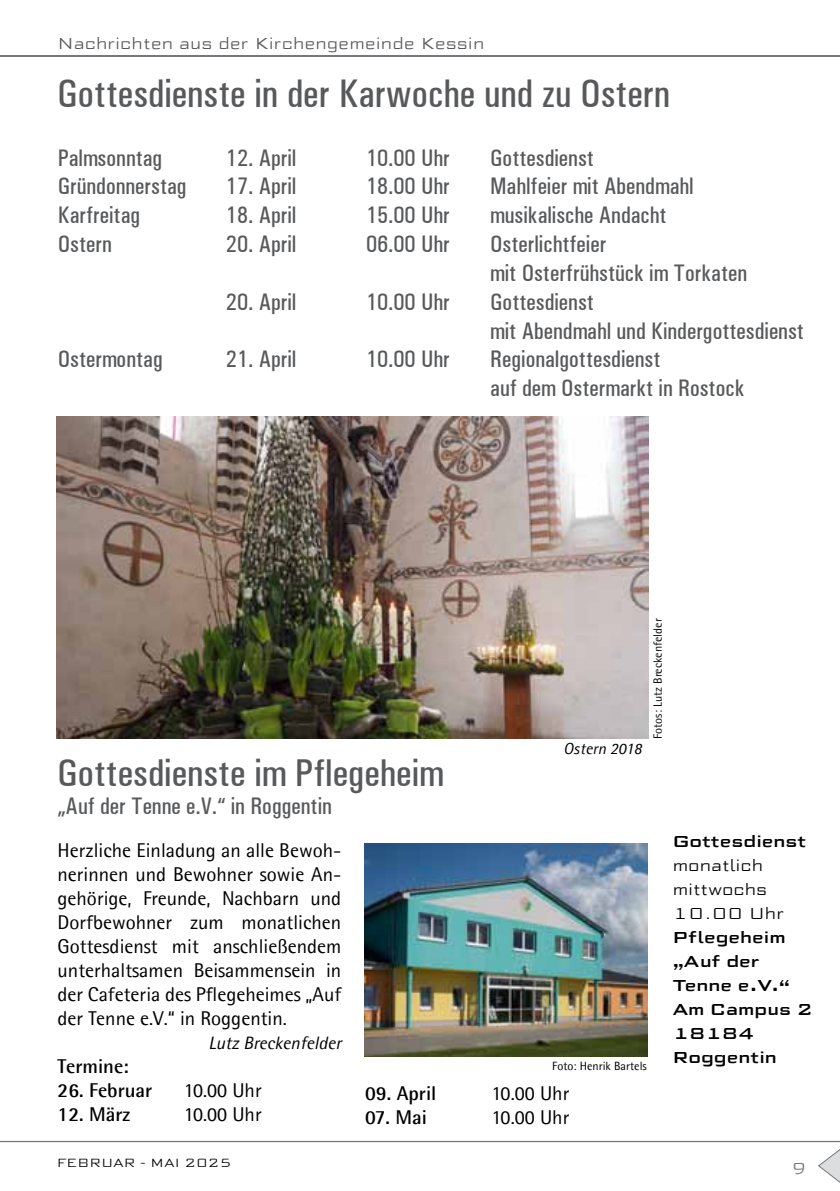
<style>
.page{position:relative;width:840px;height:1191px;background:#fff}
.page>*{position:absolute;margin:0;border:0;box-sizing:border-box;transform-origin:0 0}
.t1{font:500 condensed 40px "Univers";color:#58595b}
.t2{font:500 condensed 38.8px "Univers";color:#58595b}
.t3{font:500 condensed 24px/28.8px "Univers";color:#58595b}
.t4{font:20px/24px "Agfa Rotis Semisans";color:#000;text-align:justify}
.t5{font:700 20px "Agfa Rotis Semisans";color:#000}
.t6{font:italic 18px "Agfa Rotis Semisans";color:#000}
.t7{font:500 16px/24px "Morris Sans Com";color:#000}
.t8{font:300 16px "Morris Sans Com";color:#58595b}
.t9{font:300 16px/24px "Morris Sans Com";color:#000}
.t10{font:italic 16px "Agfa Rotis Semisans";color:#000}
.t11{font:300 16px "Morris Sans Com";color:#77787b}
.t12{font:12px "Agfa Rotis Semisans";color:#0a0a0b}
.t13{font:12px "Agfa Rotis Semisans";color:#000}
.t14{font:300 12px "Morris Sans Com";color:#000}
</style>
<div class="page">
<svg style="left:0;top:1140px;width:839px;height:42px"></svg>
<hr style="left:0;top:56px;width:839px;height:1px;background:#77787b">
<img style="left:364px;top:843px;width:283px;height:213px">
<img style="left:56px;top:417px;width:592px;height:321px">
<p class="t8" style="left:57px;top:32px;width:428px">Nachrichten aus der Kirchengemeinde Kessin</p>
<h1 class="t1" style="left:57px;top:70px;width:614px">Gottesdienste in der Karwoche und zu Ostern</h1>
<p class="t3" style="left:58px;top:143px;width:106px">Palmsonntag</p>
<p class="t3" style="left:226px;top:143px;width:72px">12. April</p>
<p class="t3" style="left:366px;top:143px;width:85px">10.00 Uhr</p>
<p class="t3" style="left:490px;top:143px;width:105px">Gottesdienst</p>
<p class="t3" style="left:58px;top:172px;width:130px">Gründonnerstag</p>
<p class="t3" style="left:226px;top:172px;width:72px">17. April</p>
<p class="t3" style="left:366px;top:172px;width:85px">18.00 Uhr</p>
<p class="t3" style="left:490px;top:172px;width:205px">Mahlfeier mit Abendmahl</p>
<p class="t3" style="left:58px;top:201px;width:84px">Karfreitag</p>
<p class="t3" style="left:226px;top:201px;width:72px">18. April</p>
<p class="t3" style="left:366px;top:201px;width:85px">15.00 Uhr</p>
<p class="t3" style="left:490px;top:201px;width:178px">musikalische Andacht</p>
<p class="t3" style="left:58px;top:230px;width:55px">Ostern</p>
<p class="t3" style="left:226px;top:230px;width:72px">20. April</p>
<p class="t3" style="left:366px;top:230px;width:85px">06.00 Uhr</p>
<p class="t3" style="left:490px;top:230px;width:258px">Osterlichtfeier<br>mit Osterfrühstück im Torkaten</p>
<p class="t3" style="left:226px;top:287px;width:72px">20. April</p>
<p class="t3" style="left:366px;top:287px;width:85px">10.00 Uhr</p>
<p class="t3" style="left:490px;top:287px;width:315px">Gottesdienst<br>mit Abendmahl und Kindergottesdienst</p>
<p class="t3" style="left:58px;top:345px;width:106px">Ostermontag</p>
<p class="t3" style="left:226px;top:345px;width:72px">21. April</p>
<p class="t3" style="left:366px;top:345px;width:85px">10.00 Uhr</p>
<p class="t3" style="left:490px;top:345px;width:256px">Regionalgottesdienst<br>auf dem Ostermarkt in Rostock</p>
<p class="t10" style="left:563px;top:738px;width:80px">Ostern 2018</p>
<p class="t12" style="left:650px;top:739px;width:122px;rotate:-90deg">Fotos: Lutz Breckenfelder</p>
<h2 class="t2" style="left:57px;top:751px;width:387px">Gottesdienste im Pflegeheim</h2>
<p class="t3" style="left:57px;top:792px;width:276px">„Auf der Tenne e.V.“ in Roggentin</p>
<p class="t4" style="left:58px;top:838px;width:285px">Herzliche Einladung an alle Bewoh&shy;nerinnen und Bewohner sowie An&shy;gehörige, Freunde, Nachbarn und Dorfbewohner zum monatlichen Gottesdienst mit anschließendem unterhaltsamen Beisammensein in der Cafeteria des Pflegeheimes „Auf der Tenne e.V.“ in Roggentin.</p>
<p class="t6" style="left:208px;top:1032px;width:134px">Lutz Breckenfelder</p>
<p class="t5" style="left:58px;top:1053px;width:73px">Termine:</p>
<p class="t5" style="left:58px;top:1077px;width:96px">26. Februar</p>
<p class="t4" style="left:184px;top:1078px;width:79px">10.00 Uhr</p>
<p class="t5" style="left:58px;top:1101px;width:74px">12. März</p>
<p class="t4" style="left:184px;top:1102px;width:79px">10.00 Uhr</p>
<p class="t13" style="left:552px;top:1058px;width:96px">Foto: Henrik Bartels</p>
<p class="t5" style="left:365px;top:1080px;width:73px">09. April</p>
<p class="t4" style="left:491px;top:1080px;width:79px">10.00 Uhr</p>
<p class="t5" style="left:365px;top:1104px;width:63px">07. Mai</p>
<p class="t4" style="left:491px;top:1104px;width:79px">10.00 Uhr</p>
<p class="t7" style="left:672px;top:829px;width:135px">Gottesdienst</p>
<p class="t9" style="left:672px;top:852px;width:113px">monatlich mittwochs<br>10.00 Uhr</p>
<p class="t7" style="left:672px;top:925px;width:142px">Pflegeheim „Auf der<br>Tenne e.V.“<br>Am Campus 2<br>18184<br>Roggentin</p>
<p class="t14" style="left:57px;top:1154px;width:176px">Februar - Mai 2025</p>
<p class="t11" style="left:790px;top:1157px;width:17px">9</p>
</div>
